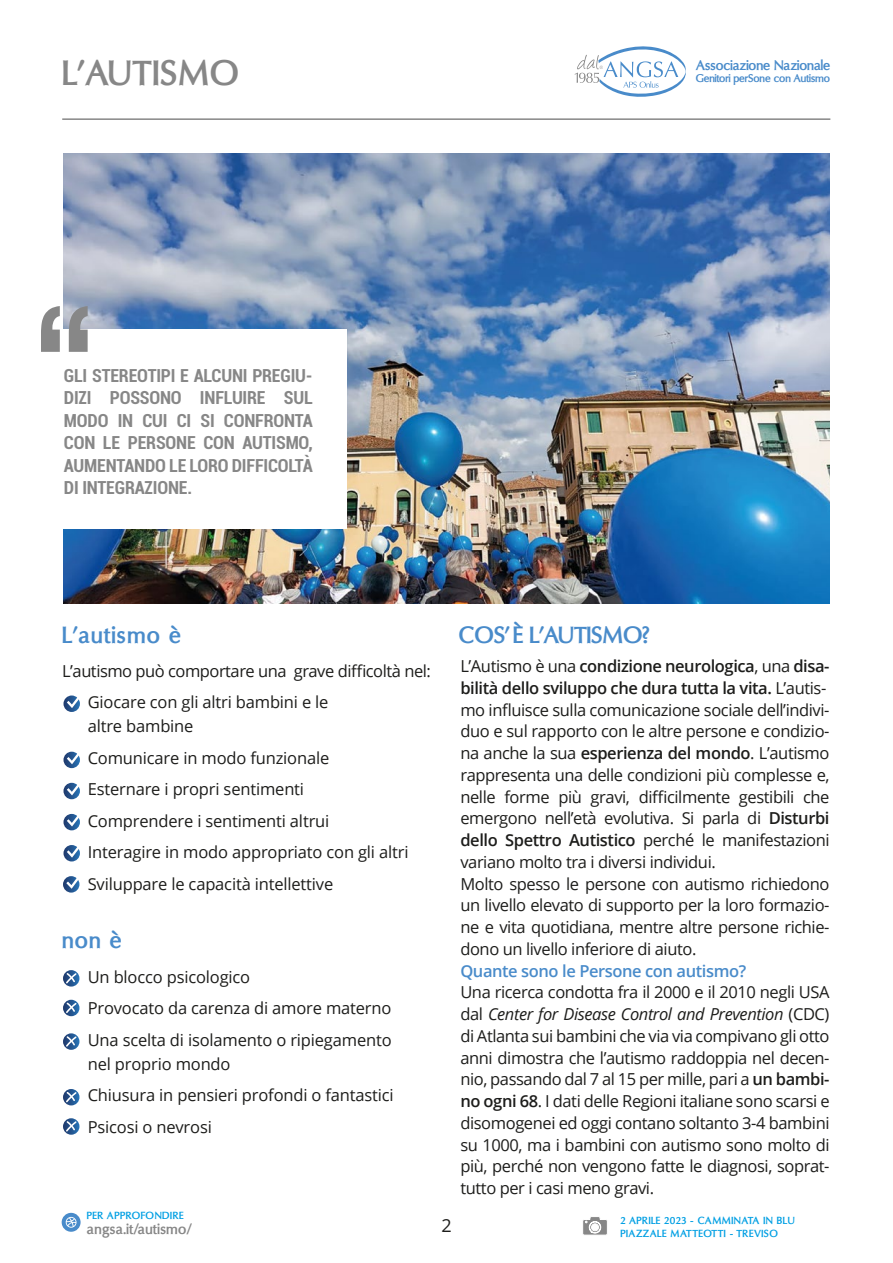
<style>
.page{position:relative;width:893px;height:1263px;background:#fff}
.page>*{position:absolute;margin:0;border:0;box-sizing:border-box;transform-origin:0 0}
.t1{font:700 36px "Oregon LDO";letter-spacing:.025em;color:#878787}
.t2{font:700 24px "Oregon LDO";color:#498bca}
.t3{font:700 24px "Oregon LDO";letter-spacing:.05em;color:#498bca}
.t4{font:700 24px "Oregon LDO";letter-spacing:.025em;color:#498bca}
.t5{font:700 condensed 18px/22.5px "Roboto";letter-spacing:-.01em;color:#878787;text-align:justify}
.t6{font:18px "Open Sans";color:#1d1d1b}
.t7{font:16.5px/21.8px "Open Sans";letter-spacing:-.025em;color:#1d1d1b}
.t8{font:600 16.5px "Open Sans";letter-spacing:-.025em;color:#498bca}
.t9{font:700 15px "Oregon LDO";letter-spacing:.025em;color:#878787}
.t10{font:700 14.25px "Oregon LDO";color:#498bca}
.t11{font:700 11.4px "Oregon LDO";letter-spacing:-.005em;color:#498bca}
.t12{font:700 10.5px/12.6px "Oregon LDO";letter-spacing:.05em;color:#009fe3}
.s1{font-weight:600}
.s2{font-style:italic}
</style>
<div class="page">
<img style="left:64px;top:154px;width:765px;height:450px">
<hr style="left:62px;top:118px;width:768px;height:2px;background:#878787">
<div style="left:0;top:329px;width:347px;height:200px;background:#fff"></div>
<svg style="left:69px;top:306px;width:19px;height:46px"></svg>
<svg style="left:41px;top:306px;width:19px;height:46px"></svg>
<div style="left:62px;top:1213px;width:19px;height:19px;background:#498bca;border-radius:50%"></div>
<svg style="left:66px;top:1217px;width:11px;height:11px"></svg>
<svg style="left:583px;top:1217px;width:24px;height:18px"></svg>
<svg style="left:63px;top:695px;width:17px;height:17px"></svg>
<svg style="left:67px;top:696px;width:13px;height:12px"></svg>
<svg style="left:63px;top:752px;width:17px;height:16px"></svg>
<svg style="left:67px;top:752px;width:13px;height:12px"></svg>
<svg style="left:63px;top:783px;width:17px;height:16px"></svg>
<svg style="left:67px;top:783px;width:13px;height:12px"></svg>
<svg style="left:63px;top:814px;width:17px;height:16px"></svg>
<svg style="left:67px;top:814px;width:13px;height:12px"></svg>
<svg style="left:63px;top:845px;width:17px;height:16px"></svg>
<svg style="left:67px;top:845px;width:13px;height:13px"></svg>
<svg style="left:63px;top:876px;width:17px;height:17px"></svg>
<svg style="left:63px;top:970px;width:17px;height:17px"></svg>
<svg style="left:63px;top:1000px;width:17px;height:16px"></svg>
<svg style="left:63px;top:1033px;width:17px;height:17px"></svg>
<svg style="left:63px;top:1089px;width:17px;height:16px"></svg>
<svg style="left:63px;top:1118px;width:17px;height:17px"></svg>
<svg style="left:574px;top:46px;width:112px;height:51px"></svg>
<h1 class="t1" style="left:62px;top:52px;width:178px">L’AUTISMO</h1>
<p class="t5" style="left:64px;top:363px;width:250px">GLI STEREOTIPI E ALCUNI PREGIU-DIZI POSSONO INFLUIRE SUL MODO IN CUI CI SI CONFRONTA CON LE PERSONE CON AUTISMO, AUMENTANDO LE LORO DIFFICOLTÀ DI INTEGRAZIONE.</p>
<p class="t10" style="left:696px;top:57px;width:136px">Associazione Nazionale</p>
<p class="t11" style="left:696px;top:72px;width:136px">Genitori perSone con Autismo</p>
<h2 class="t3" style="left:62px;top:621px;width:120px">L’autismo è</h2>
<h2 class="t2" style="left:459px;top:621px;width:192px">COS’ È L’AUTISMO?</h2>
<p class="t7" style="left:460px;top:655px;width:371px">L’Autismo è una <span class="s1">condizione neurologica</span>, una <span class="s1">disa&shy;bilità dello sviluppo che dura tutta la vita.</span> L’autis&shy;mo influisce sulla comunicazione sociale dell’indivi&shy;duo e sul rapporto con le altre persone e condizio&shy;na anche la sua <span class="s1">esperienza del mondo</span>. L’autismo rappresenta una delle condizioni più complesse e, nelle forme più gravi, difficilmente gestibili che emergono nell’età evolutiva. Si parla di <span class="s1">Disturbi dello Spettro Autistico</span> perché le manifestazioni variano molto tra i diversi individui.<br>Molto spesso le persone con autismo richiedono un livello elevato di supporto per la loro formazio&shy;ne e vita quotidiana, mentre altre persone richie&shy;dono un livello inferiore di aiuto.</p>
<p class="t8" style="left:460px;top:959px;width:287px">Quante sono le Persone con autismo?</p>
<p class="t7" style="left:460px;top:981px;width:371px;text-align:justify">Una ricerca condotta fra il 2000 e il 2010 negli USA dal <span class="s2">Center for Disease Control and Prevention</span> (CDC) di Atlanta sui bambini che via via compivano gli otto anni dimostra che l’autismo raddoppia nel decen&shy;nio, passando dal 7 al 15 per mille, pari a <span class="s1">un bambi&shy;no ogni 68</span>. I dati delle Regioni italiane sono scarsi e disomogenei ed oggi contano soltanto 3-4 bambini su 1000, ma i bambini con autismo sono molto di più, perché non vengono fatte le diagnosi, soprat&shy;tutto per i casi meno gravi.</p>
<p class="t7" style="left:88px;top:654px;width:345px;line-height:31.5px;text-indent:-26px">L’autismo può comportare una grave difficoltà nel:<br>Giocare con gli altri bambini e le</p>
<p class="t7" style="left:88px;top:710px;width:322px;line-height:31.5px">altre bambine<br>Comunicare in modo funzionale<br>Esternare i propri sentimenti<br>Comprendere i sentimenti altrui<br>Interagire in modo appropriato con gli altri<br>Sviluppare le capacità intellettive</p>
<h2 class="t4" style="left:62px;top:926px;width:61px">non è</h2>
<p class="t7" style="left:88px;top:960px;width:305px;line-height:31.5px">Un blocco psicologico<br>Provocato da carenza di amore materno<br>Una scelta di isolamento o ripiegamento</p>
<p class="t7" style="left:88px;top:1047px;width:308px;line-height:31.5px">nel proprio mondo<br>Chiusura in pensieri profondi o fantastici<br>Psicosi o nevrosi</p>
<p class="t12" style="left:87px;top:1210px;width:98px">PER APPROFONDIRE</p>
<p class="t9" style="left:87px;top:1220px;width:107px">angsa.it/autismo/</p>
<p class="t12" style="left:620px;top:1215px;width:176px">2 APRILE 2023 - CAMMINATA IN BLU<br>PIAZZALE MATTEOTTI - TREVISO</p>
<p class="t6" style="left:441px;top:1213px;width:12px">2</p>
</div>
